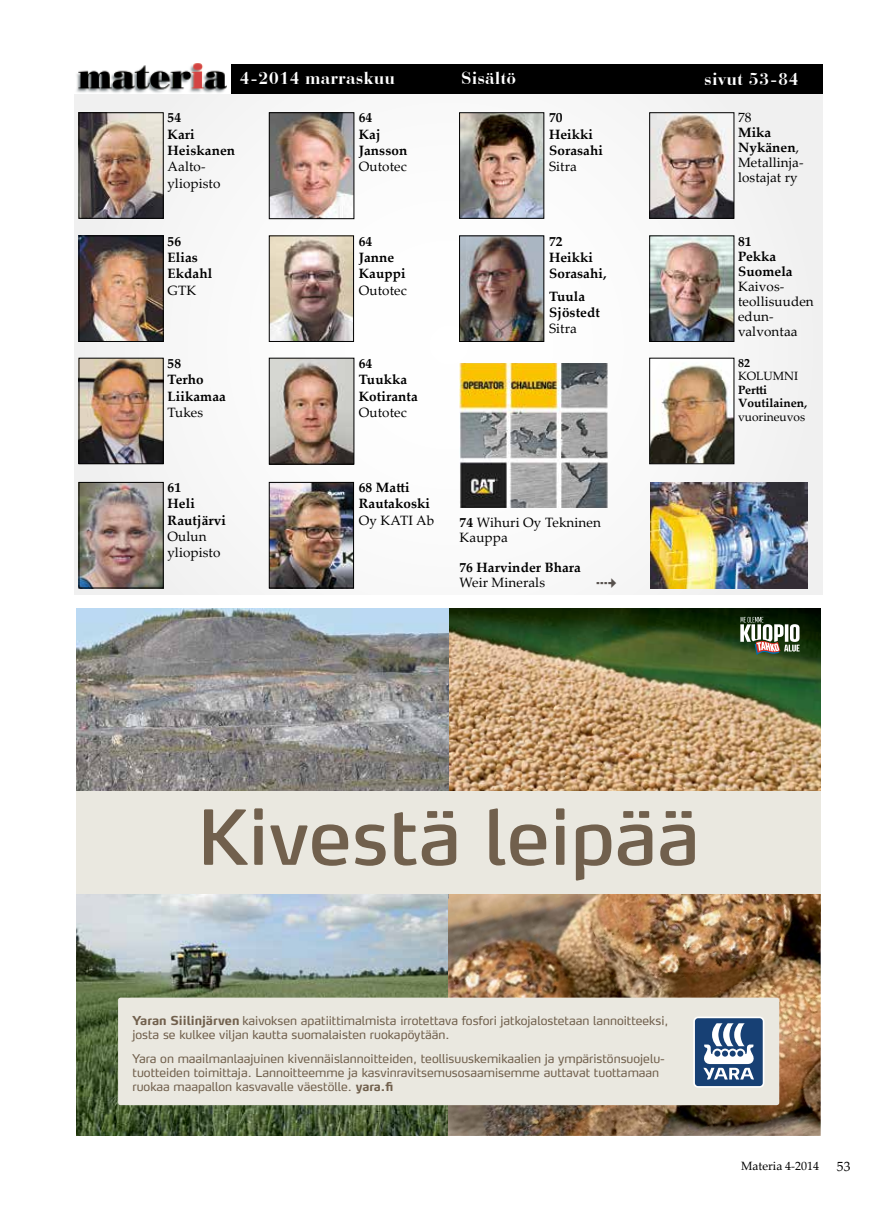
<style>
.page{position:relative;width:893px;height:1221px;background:#fff}
.page>*{position:absolute;margin:0;border:0;box-sizing:border-box;transform-origin:0 0}
.t1{font:75px "Yara Max LF";color:#71604d}
.t2{font:700 18px "Bauer Bodoni BT";letter-spacing:.04em;color:#fff}
.t3{font:700 13.5px/16.4px "Palatino Linotype";letter-spacing:.005em;color:#000}
.t4{font:13.5px/15px "Palatino Linotype";letter-spacing:.01em;color:#000}
.t5{font:12px/14.4px "Yara Max LF";color:#71604d}
.t6{font:12px "Palatino Linotype";color:#000}
.t7{font:700 12px/13.5px "Palatino Linotype";color:#000}
.s1{font-weight:700}
.s2{font-weight:700;font-size:12.3px}
</style>
<div class="page">
<div style="left:232px;top:64px;width:591px;height:29px;background:#000"></div>
<img style="left:76px;top:63px;width:151px;height:30px">
<div style="left:74px;top:94px;width:749px;height:501px;background:#f8f8f8"></div>
<img style="left:651px;top:365px;width:81px;height:97px">
<div style="left:649px;top:358px;width:85px;height:106px;border:1px solid #000"></div>
<img style="left:81px;top:114px;width:80px;height:102px">
<div style="left:79px;top:112px;width:84px;height:106px;border:1px solid #000"></div>
<img style="left:271px;top:484px;width:81px;height:102px">
<div style="left:269px;top:482px;width:85px;height:106px;border:1px solid #000"></div>
<img style="left:271px;top:114px;width:81px;height:103px">
<div style="left:269px;top:112px;width:85px;height:107px;border:1px solid #000"></div>
<img style="left:81px;top:238px;width:80px;height:101px">
<div style="left:79px;top:236px;width:84px;height:105px;border:1px solid #000"></div>
<img style="left:271px;top:238px;width:81px;height:101px">
<div style="left:269px;top:236px;width:85px;height:105px;border:1px solid #000"></div>
<img style="left:271px;top:360px;width:81px;height:102px">
<div style="left:269px;top:358px;width:85px;height:106px;border:1px solid #000"></div>
<img style="left:81px;top:360px;width:80px;height:102px">
<div style="left:79px;top:358px;width:84px;height:106px;border:1px solid #000"></div>
<img style="left:461px;top:238px;width:81px;height:101px">
<div style="left:459px;top:236px;width:85px;height:105px;border:1px solid #000"></div>
<img style="left:461px;top:114px;width:81px;height:102px">
<div style="left:459px;top:112px;width:85px;height:106px;border:1px solid #000"></div>
<img style="left:651px;top:114px;width:81px;height:102px">
<div style="left:649px;top:112px;width:85px;height:106px;border:1px solid #000"></div>
<img style="left:651px;top:238px;width:81px;height:101px">
<div style="left:649px;top:236px;width:85px;height:105px;border:1px solid #000"></div>
<img style="left:650px;top:482px;width:158px;height:106px">
<img style="left:459px;top:363px;width:149px;height:144px">
<img style="left:81px;top:484px;width:80px;height:102px">
<div style="left:79px;top:482px;width:84px;height:106px;border:1px solid #000"></div>
<img style="left:449px;top:608px;width:371px;height:183px">
<img style="left:447px;top:894px;width:374px;height:241px">
<img style="left:77px;top:608px;width:372px;height:290px">
<img style="left:77px;top:894px;width:370px;height:241px">
<div style="left:77px;top:791px;width:744px;height:103px;background:#eae8e0"></div>
<div style="left:118px;top:997px;width:661px;height:108px;background:#eae8e0;border-radius:3px"></div>
<svg style="left:693px;top:1016px;width:71px;height:71px;background:#6882a4"></svg>
<svg style="left:740px;top:617px;width:60px;height:38px"></svg>
<h2 class="t2" style="left:240px;top:67px;width:157px">4-2014 marraskuu</h2>
<h2 class="t2" style="left:461px;top:67px;width:56px">Sisältö</h2>
<h2 class="t2" style="left:705px;top:68px;width:95px">sivut 53-84</h2>
<p class="t3" style="left:168px;top:109px;width:69px">54<br>Kari<br>Heiskanen</p>
<p class="t4" style="left:168px;top:158px;width:54px;line-height:16.4px">Aalto&shy;yliopisto</p>
<p class="t3" style="left:168px;top:232px;width:46px">56<br>Elias<br>Ekdahl</p>
<p class="t4" style="left:168px;top:282px;width:30px">GTK</p>
<p class="t3" style="left:168px;top:354px;width:60px">58<br>Terho<br>Liikamaa</p>
<p class="t4" style="left:168px;top:404px;width:37px">Tukes</p>
<p class="t3" style="left:168px;top:479px;width:60px">61<br>Heli<br>Rautjärvi</p>
<p class="t4" style="left:168px;top:528px;width:54px;line-height:16.4px">Oulun yliopisto</p>
<p class="t3" style="left:359px;top:109px;width:50px">64<br>Kaj<br>Jansson</p>
<p class="t4" style="left:359px;top:159px;width:50px">Outotec</p>
<p class="t3" style="left:359px;top:232px;width:48px">64<br>Janne<br>Kauppi</p>
<p class="t4" style="left:359px;top:282px;width:50px">Outotec</p>
<p class="t3" style="left:359px;top:354px;width:61px">64<br>Tuukka<br>Kotiranta</p>
<p class="t4" style="left:359px;top:404px;width:50px">Outotec</p>
<p class="t3" style="left:549px;top:109px;width:55px">70<br>Heikki<br>Sorasahi</p>
<p class="t4" style="left:549px;top:159px;width:29px">Sitra</p>
<p class="t3" style="left:549px;top:232px;width:59px">72<br>Heikki<br>Sorasahi,</p>
<p class="t3" style="left:549px;top:287px;width:52px">Tuula<br>Sjöstedt</p>
<p class="t4" style="left:549px;top:320px;width:29px">Sitra</p>
<p class="t3" style="left:359px;top:479px;width:73px">68 Matti<br>Rautakoski</p>
<p class="t4" style="left:359px;top:512px;width:77px">Oy KATI Ab</p>
<p class="t4" style="left:460px;top:514px;width:143px"><span class="s1">74</span> Wihuri Oy Tekninen<br>Kauppa</p>
<p class="t3" style="left:459px;top:559px;width:123px">76 Harvinder Bhara</p>
<p class="t4" style="left:459px;top:575px;width:87px">Weir Minerals</p>
<p class="t4" style="left:738px;top:110px;width:15px">78</p>
<p class="t4" style="left:738px;top:125px;width:67px"><span class="s1">Mika<br>Nykänen</span>,<br>Metallinja&shy;lostajat ry</p>
<p class="t3" style="left:738px;top:233px;width:56px;line-height:15px">81<br>Pekka<br>Suomela</p>
<p class="t4" style="left:738px;top:278px;width:77px">Kaivos&shy;teollisuuden edun&shy;valvontaa</p>
<p class="t7" style="left:738px;top:355px;width:13px">82</p>
<p class="t6" style="left:738px;top:367px;width:62px">KOLUMNI</p>
<p class="t7" style="left:738px;top:382px;width:70px">Pertti<br>Voutilainen,</p>
<p class="t6" style="left:738px;top:408px;width:69px">vuorineuvos</p>
<h1 class="t1" style="left:197px;top:790px;width:504px">Kivestä leipää</h1>
<p class="t5" style="left:132px;top:1012px;width:538px"><span class="s2">Yaran Siilinjärven</span> kaivoksen apatiittimalmista irrotettava fosfori jatkojalostetaan lannoitteeksi, josta se kulkee viljan kautta suomalaisten ruokapöytään.</p>
<p class="t5" style="left:132px;top:1050px;width:534px">Yara on maailmanlaajuinen kivennäislannoitteiden, teollisuuskemikaalien ja ympäristönsuojelu&shy;tuotteiden toimittaja. Lannoitteemme ja kasvinravitsemusosaamisemme auttavat tuottamaan ruokaa maapallon kasvavalle väestölle. <span class="s1">yara.fi</span></p>
<p class="t6" style="left:741px;top:1157px;width:79px">Materia 4-2014</p>
<p class="t4" style="left:837px;top:1158px;width:15px">53</p>
</div>
